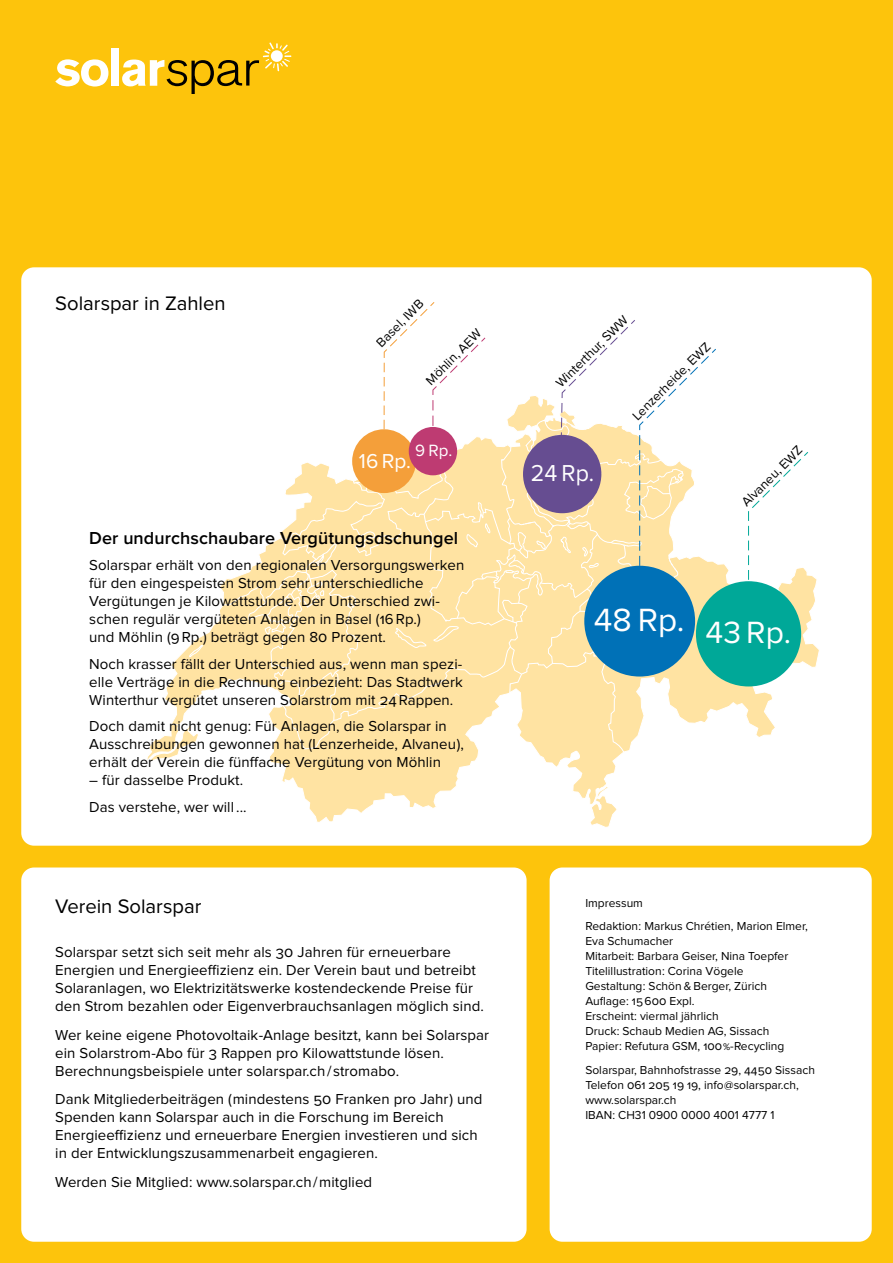
<style>
.page{position:relative;width:893px;height:1263px;background:#fdc40c}
.page>*{position:absolute;margin:0;border:0;box-sizing:border-box;transform-origin:0 0}
.t1{font:33.3px "Proxima Nova";color:#fff}
.t2{font:23.85px "Proxima Nova";color:#fff}
.t3{font:20.85px "Proxima Nova";color:#fff}
.Rubrik_13_5{font:20.25px "Proxima Nova";letter-spacing:-.005em;color:#000}
.t4{font:600 18px "Proxima Nova";letter-spacing:.005em;color:#000}
.t5{font:16.95px "Proxima Nova";color:#fff}
.Proxima_Text_10_Flatter{font:15px/18px "Proxima Nova";letter-spacing:.005em;color:#000}
.t6{font:13.05px "Proxima Nova";color:#000}
.t7{font:12px/15px "Proxima Nova";color:#000}
</style>
<div class="page">
<div style="left:21px;top:267px;width:851px;height:579px;background:#fff;border-radius:13px"></div>
<div style="left:21px;top:867px;width:506px;height:375px;background:#fff;border-radius:13px"></div>
<div style="left:550px;top:867px;width:322px;height:375px;background:#fff;border-radius:13px"></div>
<svg style="left:147px;top:302px;width:672px;height:525px"></svg>
<div style="left:584px;top:566px;width:111px;height:110px;background:#0071b7;border-radius:55px"></div>
<svg style="left:55px;top:59px;width:53px;height:28px"></svg>
<div style="left:111px;top:48px;width:7px;height:38px;background:#fff"></div>
<svg style="left:122px;top:43px;width:169px;height:50px"></svg>
<p class="Rubrik_13_5" style="left:55px;top:294px;width:172px">Solarspar in Zahlen</p>
<p class="t6" style="left:374px;top:340px;width:62px;rotate:-45deg">Basel, IWB</p>
<p class="t6" style="left:424px;top:378px;width:74px;rotate:-45deg">Möhlin, AEW</p>
<p class="t5" style="left:415px;top:442px;width:39px">9 Rp.</p>
<p class="t3" style="left:359px;top:451px;width:54px">16 Rp.</p>
<p class="t4" style="left:89px;top:529px;width:370px">Der undurchschaubare Vergütungsdschungel</p>
<p class="Proxima_Text_10_Flatter" style="left:89px;top:557px;width:377px">Solarspar erhält von den regionalen Versorgungswerken für den eingespeisten Strom sehr unterschiedliche Vergütungen je Kilowattstunde. Der Unterschied zwi&shy;schen regulär vergüteten Anlagen in Basel (16Rp.)<br>und Möhlin (9Rp.) beträgt gegen 80 Prozent.</p>
<p class="Proxima_Text_10_Flatter" style="left:89px;top:655px;width:375px;text-align:justify">Noch krasser fällt der Unterschied aus, wenn man spezi&shy;elle Verträge in die Rechnung einbezieht: Das Stadtwerk Winterthur vergütet unseren Solarstrom mit 24Rappen.</p>
<p class="Proxima_Text_10_Flatter" style="left:89px;top:718px;width:376px">Doch damit nicht genug: Für Anlagen, die Solarspar in<br>Ausschreibungen gewonnen hat (Lenzerheide, Alvaneu), erhält der Verein die fünffache Vergütung von Möhlin</p>
<p class="Proxima_Text_10_Flatter" style="left:89px;top:772px;width:155px">– für dasselbe Produkt.</p>
<p class="Proxima_Text_10_Flatter" style="left:89px;top:798px;width:159px">Das verstehe, wer will ...</p>
<p class="t6" style="left:554px;top:381px;width:98px;rotate:-45deg">Winterthur, SWW</p>
<p class="t6" style="left:630px;top:414px;width:106px;rotate:-45deg">Lenzerheide, EWZ</p>
<p class="t2" style="left:531px;top:463px;width:65px">24 Rp.</p>
<p class="t6" style="left:739px;top:500px;width:81px;rotate:-45deg">Alvaneu, EWZ</p>
<p class="t1" style="left:594px;top:605px;width:199px">48 Rp. <sub>43</sub> <sub>Rp.</sub></p>
<p class="Rubrik_13_5" style="left:55px;top:897px;width:148px">Verein Solarspar</p>
<p class="t7" style="left:585px;top:896px;width:59px">Impressum</p>
<p class="t7" style="left:585px;top:919px;width:224px">Redaktion: Markus Chrétien, Marion Elmer,<br>Eva Schumacher<br>Mitarbeit: Barbara Geiser, Nina Toepfer</p>
<p class="t7" style="left:585px;top:964px;width:160px">Titelillustration: Corina Vögele</p>
<p class="t7" style="left:585px;top:979px;width:183px">Gestaltung: Schön &amp; Berger, Zürich</p>
<p class="t7" style="left:585px;top:994px;width:111px">Auflage: 15600 Expl.</p>
<p class="t7" style="left:585px;top:1009px;width:135px">Erscheint: viermal jährlich</p>
<p class="t7" style="left:585px;top:1024px;width:185px">Druck: Schaub Medien AG, Sissach</p>
<p class="t7" style="left:585px;top:1039px;width:201px">Papier: Refutura GSM, 100%-Recycling</p>
<p class="t7" style="left:585px;top:1063px;width:231px">Solarspar, Bahnhofstrasse 29, 4450 Sissach<br>Telefon 061 205 19 19, info@solarspar.ch, www.solarspar.ch</p>
<p class="t7" style="left:585px;top:1108px;width:191px">IBAN: CH31 0900 0000 4001 4777 1</p>
<p class="Proxima_Text_10_Flatter" style="left:55px;top:944px;width:430px">Solarspar setzt sich seit mehr als 30 Jahren für erneuerbare Energien und Energieeffizienz ein. Der Verein baut und betreibt Solaranlagen, wo Elektrizitätswerke kostendeckende Preise für den Strom bezahlen oder Eigenverbrauchsanlagen möglich sind.</p>
<p class="Proxima_Text_10_Flatter" style="left:55px;top:1026px;width:435px">Wer keine eigene Photovoltaik-Anlage besitzt, kann bei Solarspar ein Solarstrom-Abo für 3 Rappen pro Kilowattstunde lösen.<br>Berechnungsbeispiele unter solarspar.ch/stromabo.</p>
<p class="Proxima_Text_10_Flatter" style="left:55px;top:1091px;width:429px">Dank Mitgliederbeiträgen (mindestens 50 Franken pro Jahr) und Spenden kann Solarspar auch in die Forschung im Bereich Energieeffizienz und erneuerbare Energien investieren und sich in der Entwicklungszusammenarbeit engagieren.</p>
<p class="Proxima_Text_10_Flatter" style="left:55px;top:1174px;width:318px">Werden Sie Mitglied: www.solarspar.ch/mitglied</p>
</div>
